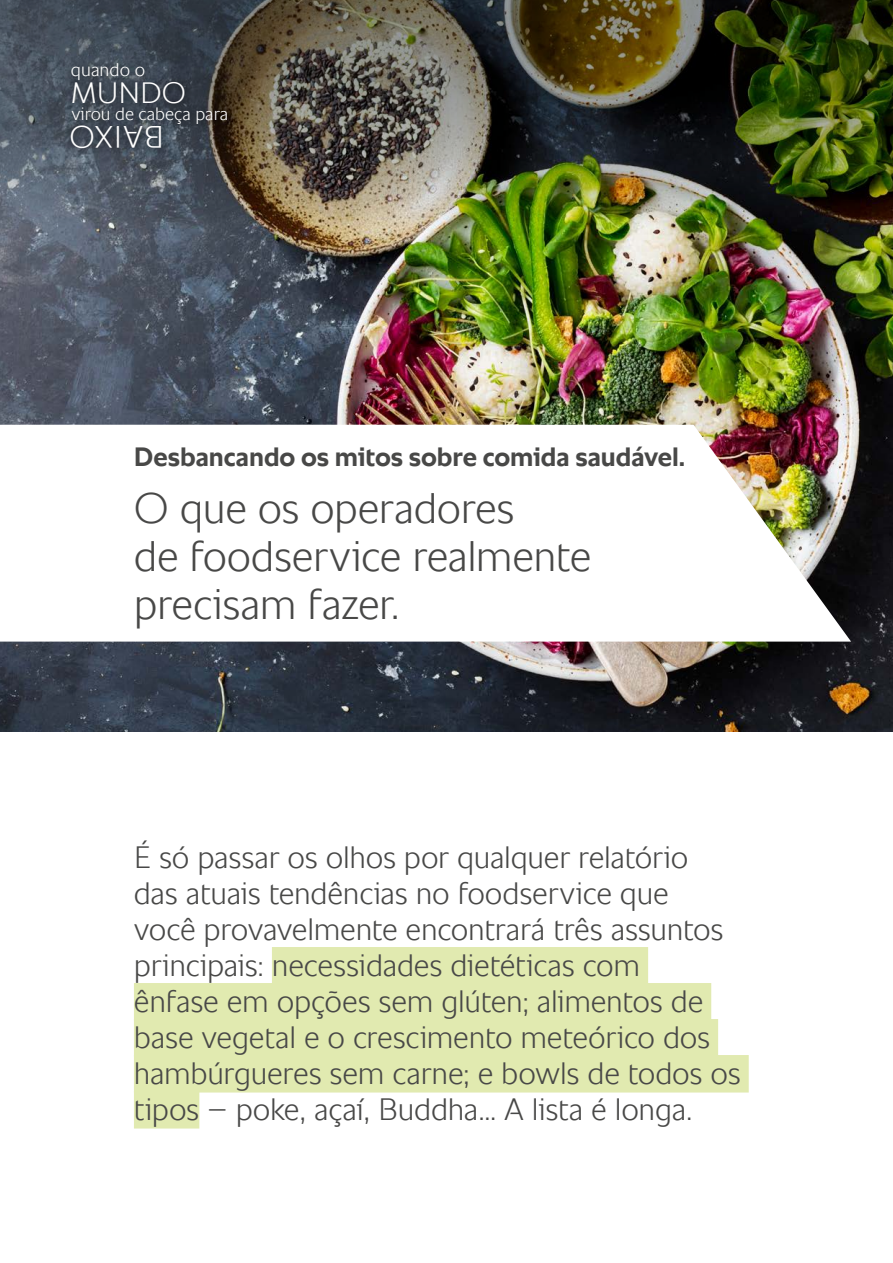
<style>
.page{position:relative;width:893px;height:1263px;background:#fff}
.page>*{position:absolute;margin:0;border:0;box-sizing:border-box;transform-origin:0 0}
.t1{font:300 43.5px/48px "RATIONAL Sans TT";letter-spacing:-.01em;color:#484847}
.t2{font:300 31.5px/36px "RATIONAL Sans TT";letter-spacing:-.01em;color:#484847}
.t3{font:300 31.5px "RATIONAL Sans TT";letter-spacing:.035em;color:#fff}
.t4{font:300 30px "RATIONAL Sans TT";color:#fff}
.t5{font:700 27px "RATIONAL Sans TT";color:#484847}
.t6{font:300 18.75px "RATIONAL Sans TT";color:#fff}
.t7{font:300 18.15px "RATIONAL Sans TT";color:#fff}
</style>
<div class="page">
<img style="left:0;top:234px;width:893px;height:497px">
<img style="left:0;top:0;width:893px;height:234px">
<svg style="left:0;top:425px;width:851px;height:217px"></svg>
<div style="left:63px;top:56px;width:172px;height:100px;background:#000;opacity:.75"></div>
<div style="left:272px;top:947px;width:376px;height:37px;background:#e1eab0"></div>
<div style="left:134px;top:983px;width:577px;height:37px;background:#e1eab0"></div>
<div style="left:134px;top:1019px;width:584px;height:37px;background:#e1eab0"></div>
<div style="left:134px;top:1055px;width:615px;height:37px;background:#e1eab0"></div>
<div style="left:134px;top:1091px;width:65px;height:37px;background:#e1eab0"></div>
<p class="t6" style="left:71px;top:56px;width:76px">quando o</p>
<p class="t4" style="left:71px;top:71px;width:117px">MUNDO</p>
<p class="t7" style="left:71px;top:101px;width:158px">virou de cabeça para</p>
<p class="t3" style="left:164px;top:159px;width:96px;rotate:-180deg">BAIXO</p>
<p class="t5" style="left:134px;top:437px;width:553px">Desbancando os mitos sobre comida saudável.</p>
<h1 class="t1" style="left:134px;top:484px;width:459px">O que os operadores<br>de foodservice realmente precisam fazer.</h1>
<p class="t2" style="left:134px;top:840px;width:608px">É só passar os olhos por qualquer relatório<br>das atuais tendências no foodservice que<br>você provavelmente encontrará três assuntos principais: necessidades dietéticas com<br>ênfase em opções sem glúten; alimentos de base vegetal e o crescimento meteórico dos hambúrgueres sem carne; e bowls de todos os tipos – poke, açaí, Buddha… A lista é longa.</p>
</div>
